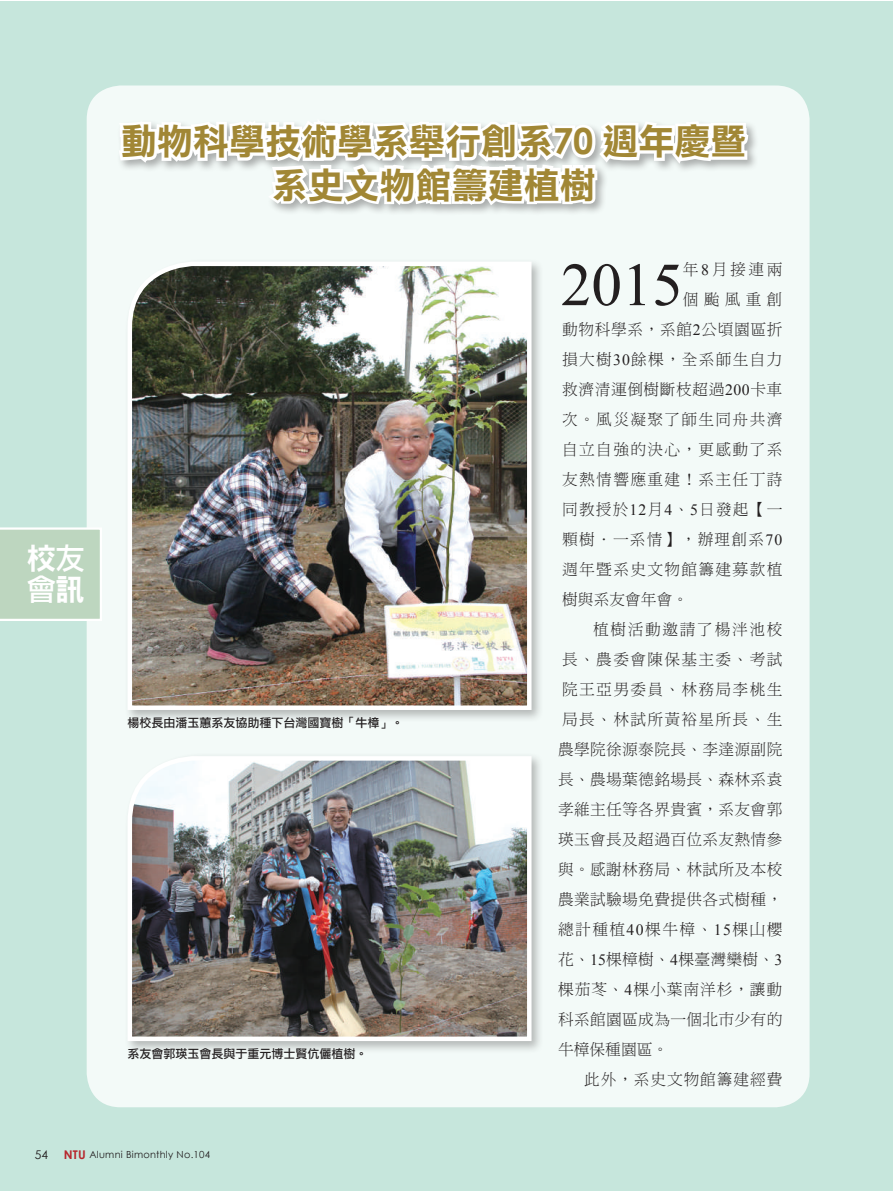
<style>
.page{position:relative;width:893px;height:1191px;background:#fff}
.page>*{position:absolute;margin:0;border:0;box-sizing:border-box;transform-origin:0 0}
.t1{font:61.05px "Times New Roman";color:#231f20}
.t2{font:36px/43.2px "DF Li Hei Std W7";color:#a18735;text-align:center}
.t3{font:30px "DF Hei Std W9";color:#fff}
.t4{font:30px "DF Li Hei Std W5";color:#fff}
.t5{font:15.75px "DF Ming Std W3";letter-spacing:.02em;color:#231f20}
.t6{font:15.75px "DF Ming Std W3";letter-spacing:.08em;color:#231f20}
.t7{font:15.75px "DF Ming Std W3";letter-spacing:.055em;color:#231f20}
.t8{font:15.75px "DF Ming Std W3";letter-spacing:.035em;color:#231f20}
.t9{font:15.75px "DF Ming Std W3";letter-spacing:.075em;color:#231f20}
.t10{font:15.75px "DF Ming Std W3";letter-spacing:.015em;color:#231f20}
.t11{font:15.75px "DF Ming Std W3";letter-spacing:.09em;color:#231f20}
.t12{font:15.75px "DF Ming Std W3";letter-spacing:.1em;color:#231f20}
.t13{font:15.75px "DF Ming Std W3";color:#231f20}
.t14{font:12px "DF Li Hei Std W5";color:#231f20}
.t15{font:12px "Century Gothic";color:#231f20}
.t16{font:9.75px "Century Gothic";letter-spacing:.025em;color:#231f20}
.s1{font-family:"DF Li Hei Std W5"}
.s2{font-family:"DF Hei Std W9"}
.s3{font-family:"Century Gothic";font-weight:700}
.s4{font-family:"Times New Roman"}
.s5{font-weight:700;font-size:12px;color:#b7282e}
</style>
<div class="page">
<div style="left:0;top:1px;width:892px;height:1190px;background:#c6e6dc"></div>
<div style="left:87px;top:85px;width:723px;height:1022px;background:#f3faf8;border-radius:34px"></div>
<svg style="left:115px;top:85px;width:643px;height:128px"></svg>
<div style="left:124px;top:258px;width:420px;height:464px;background:#231f20;opacity:.3"></div>
<img style="left:125px;top:259px;width:409px;height:453px">
<div style="left:124px;top:752px;width:420px;height:301px;background:#231f20;opacity:.3"></div>
<img style="left:125px;top:754px;width:409px;height:289px">
<svg style="left:0;top:527px;width:102px;height:94px;background:#c1d8c3"></svg>
<h3 class="t3" style="left:27px;top:542px;width:60px">校<span class="s1">友</span></h3>
<h3 class="t4" style="left:27px;top:572px;width:60px">會<span class="s2">訊</span></h3>
<h2 class="t2" style="left:121px;top:119px;width:627px">動物科學技術學系舉行創系<span class="s3">70</span> 週年慶暨系史文物館籌建植樹</h2>
<p class="t14" style="left:128px;top:716px;width:277px">楊校長由潘玉蕙系友協助種下台灣國寶樹「牛樟」。</p>
<p class="t14" style="left:128px;top:1047px;width:241px">系友會郭瑛玉會長與于重元博士賢伉儷植樹。</p>
<h1 class="t1" style="left:561px;top:251px;width:123px">2015</h1>
<p class="t7" style="left:683px;top:261px;width:101px">年<span class="s4">8</span>月接連兩</p>
<p class="t7" style="left:683px;top:291px;width:101px">個颱風重創</p>
<p class="t8" style="left:562px;top:321px;width:222px">動物科學系，系館<span class="s4">2</span>公頃園區折</p>
<p class="t9" style="left:562px;top:351px;width:222px">損大樹<span class="s4">30</span>餘棵，全系師生自力</p>
<p class="t8" style="left:562px;top:381px;width:222px">救濟清運倒樹斷枝超過<span class="s4">200</span>卡車</p>
<p class="t6" style="left:562px;top:411px;width:222px">次。風災凝聚了師生同舟共濟</p>
<p class="t6" style="left:562px;top:441px;width:222px">自立自強的決心，更感動了系</p>
<p class="t6" style="left:562px;top:471px;width:222px">友熱情響應重建！系主任丁詩</p>
<p class="t7" style="left:562px;top:501px;width:222px">同教授於<span class="s4">12</span>月<span class="s4">4</span>、<span class="s4">5</span>日發起【一</p>
<p class="t9" style="left:562px;top:531px;width:222px">顆樹．一系情】，辦理創系<span class="s4">70</span></p>
<p class="t6" style="left:562px;top:561px;width:222px">週年暨系史文物館籌建募款植</p>
<p class="t13" style="left:562px;top:591px;width:127px">樹與系友會年會。</p>
<p class="t12" style="left:593px;top:621px;width:191px">植樹活動邀請了楊泮池校</p>
<p class="t6" style="left:562px;top:651px;width:222px">長、農委會陳保基主委、考試</p>
<p class="t6" style="left:562px;top:681px;width:222px">院王亞男委員、林務局李桃生</p>
<p class="t6" style="left:562px;top:711px;width:222px">局長、林試所黃裕星所長、生</p>
<p class="t5" style="left:558px;top:741px;width:226px">農學院徐源泰院長、李達源副院</p>
<p class="t5" style="left:558px;top:771px;width:226px">長、農場葉德銘場長、森林系袁</p>
<p class="t5" style="left:558px;top:801px;width:226px">孝維主任等各界貴賓，系友會郭</p>
<p class="t5" style="left:558px;top:831px;width:226px">瑛玉會長及超過百位系友熱情參</p>
<p class="t5" style="left:558px;top:861px;width:226px">與。感謝林務局、林試所及本校</p>
<p class="t5" style="left:558px;top:891px;width:226px">農業試驗場免費提供各式樹種，</p>
<p class="t11" style="left:558px;top:921px;width:226px">總計種植<span class="s4">40</span>棵牛樟、<span class="s4">15</span>棵山櫻</p>
<p class="t10" style="left:558px;top:951px;width:226px">花、<span class="s4">15</span>棵樟樹、<span class="s4">4</span>棵臺灣欒樹、<span class="s4">3</span></p>
<p class="t7" style="left:558px;top:981px;width:226px">棵茄苳、<span class="s4">4</span>棵小葉南洋杉，讓動</p>
<p class="t5" style="left:558px;top:1011px;width:226px">科系館園區成為一個北市少有的</p>
<p class="t7" style="left:558px;top:1041px;width:112px">牛樟保種園區。</p>
<p class="t7" style="left:584px;top:1071px;width:200px">此外，系史文物館籌建經費</p>
<p class="t15" style="left:35px;top:1146px;width:15px">54</p>
<p class="t16" style="left:64px;top:1148px;width:148px"><span class="s5">NTU</span> Alumni Bimonthly No.104</p>
</div>
